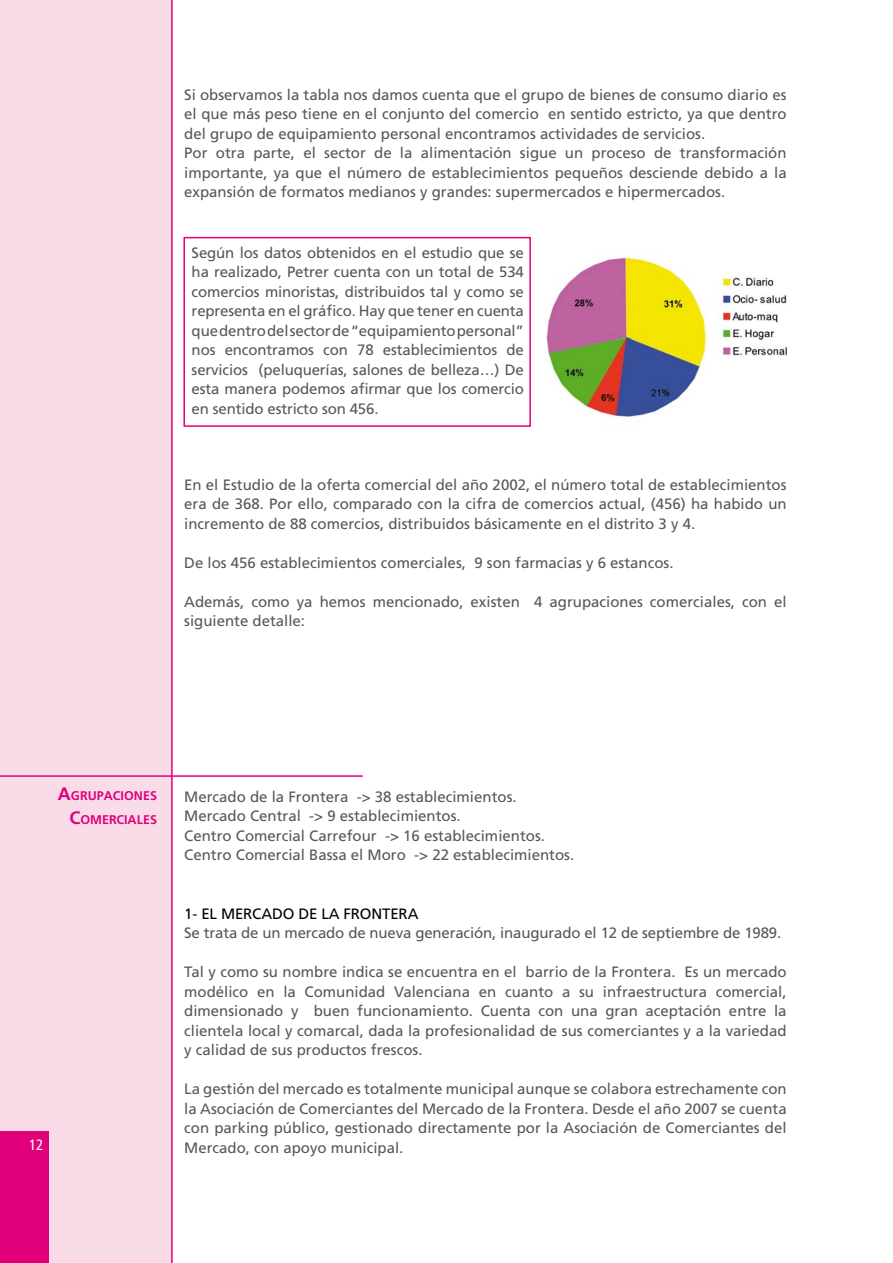
<style>
.page{position:relative;width:893px;height:1263px;background:#fff}
.page>*{position:absolute;margin:0;border:0;box-sizing:border-box;transform-origin:0 0}
.t1{font:15px/19.5px "Frutiger LT Std";color:#58585a;text-align:justify}
.t2{font:15px "Frutiger LT Std";letter-spacing:-.01em;color:#000}
.t3{font:condensed 15px "Frutiger";color:#fff}
.t4{font:700 12.6px/24px "Frutiger LT Std";color:#e2007a;text-align:right}
.s1{font-size:18px}
</style>
<div class="page">
<div style="left:0;top:0;width:171px;height:1263px;background:#fadce9"></div>
<div style="left:0;top:1131px;width:48px;height:132px;background:#e2007a"></div>
<hr style="left:171px;top:0;width:2px;height:1263px;background:#e2007a">
<div style="left:183px;top:237px;width:348px;height:190px;border:2px solid #e2007a"></div>
<img style="left:546px;top:257px;width:241px;height:160px">
<hr style="left:0;top:775px;width:363px;height:2px;background:#e2007a">
<p class="t1" style="left:184px;top:85px;width:604px;text-align:left">Si observamos la tabla nos damos cuenta que el grupo de bienes de consumo diario es el que más peso tiene en el conjunto del comercio en sentido estricto, ya que dentro del grupo de equipamiento personal encontramos actividades de servicios.<br>Por otra parte, el sector de la alimentación sigue un proceso de transformación importante, ya que el número de establecimientos pequeños desciende debido a la expansión de formatos medianos y grandes: supermercados e hipermercados.</p>
<p class="t1" style="left:192px;top:243px;width:334px">Según los datos obtenidos en el estudio que se ha realizado, Petrer cuenta con un total de 534 comercios minoristas, distribuidos tal y como se representa en el gráfico. Hay que tener en cuenta que dentro del sector de “equipamiento personal” nos encontramos con 78 establecimientos de servicios (peluquerías, salones de belleza…) De esta manera podemos afirmar que los comercio en sentido estricto son 456.</p>
<p class="t1" style="left:184px;top:475px;width:604px">En el Estudio de la oferta comercial del año 2002, el número total de establecimientos era de 368. Por ello, comparado con la cifra de comercios actual, (456) ha habido un incremento de 88 comercios, distribuidos básicamente en el distrito 3 y 4.</p>
<p class="t1" style="left:184px;top:553px;width:491px">De los 456 establecimientos comerciales, 9 son farmacias y 6 estancos.</p>
<p class="t1" style="left:184px;top:592px;width:604px">Además, como ya hemos mencionado, existen 4 agrupaciones comerciales, con el siguiente detalle:</p>
<p class="t4" style="left:58px;top:783px;width:31px"><span class="s1">A</span>GRUPACIONES<br><span class="s1">C</span>OMERCIALES</p>
<p class="t3" style="left:29px;top:1136px;width:16px">12</p>
<p class="t1" style="left:184px;top:787px;width:391px;text-align:left">Mercado de la Frontera -&gt; 38 establecimientos.<br>Mercado Central -&gt; 9 establecimientos.<br>Centro Comercial Carrefour -&gt; 16 establecimientos.<br>Centro Comercial Bassa el Moro -&gt; 22 establecimientos.</p>
<p class="t2" style="left:184px;top:905px;width:236px">1- EL MERCADO DE LA FRONTERA</p>
<p class="t1" style="left:184px;top:923px;width:599px">Se trata de un mercado de nueva generación, inaugurado el 12 de septiembre de 1989.</p>
<p class="t1" style="left:184px;top:962px;width:604px">Tal y como su nombre indica se encuentra en el barrio de la Frontera. Es un mercado modélico en la Comunidad Valenciana en cuanto a su infraestructura comercial, dimensionado y buen funcionamiento. Cuenta con una gran aceptación entre la clientela local y comarcal, dada la profesionalidad de sus comerciantes y a la variedad y calidad de sus productos frescos.</p>
<p class="t1" style="left:184px;top:1079px;width:604px">La gestión del mercado es totalmente municipal aunque se colabora estrechamente con la Asociación de Comerciantes del Mercado de la Frontera. Desde el año 2007 se cuenta con parking público, gestionado directamente por la Asociación de Comerciantes del Mercado, con apoyo municipal.</p>
</div>
